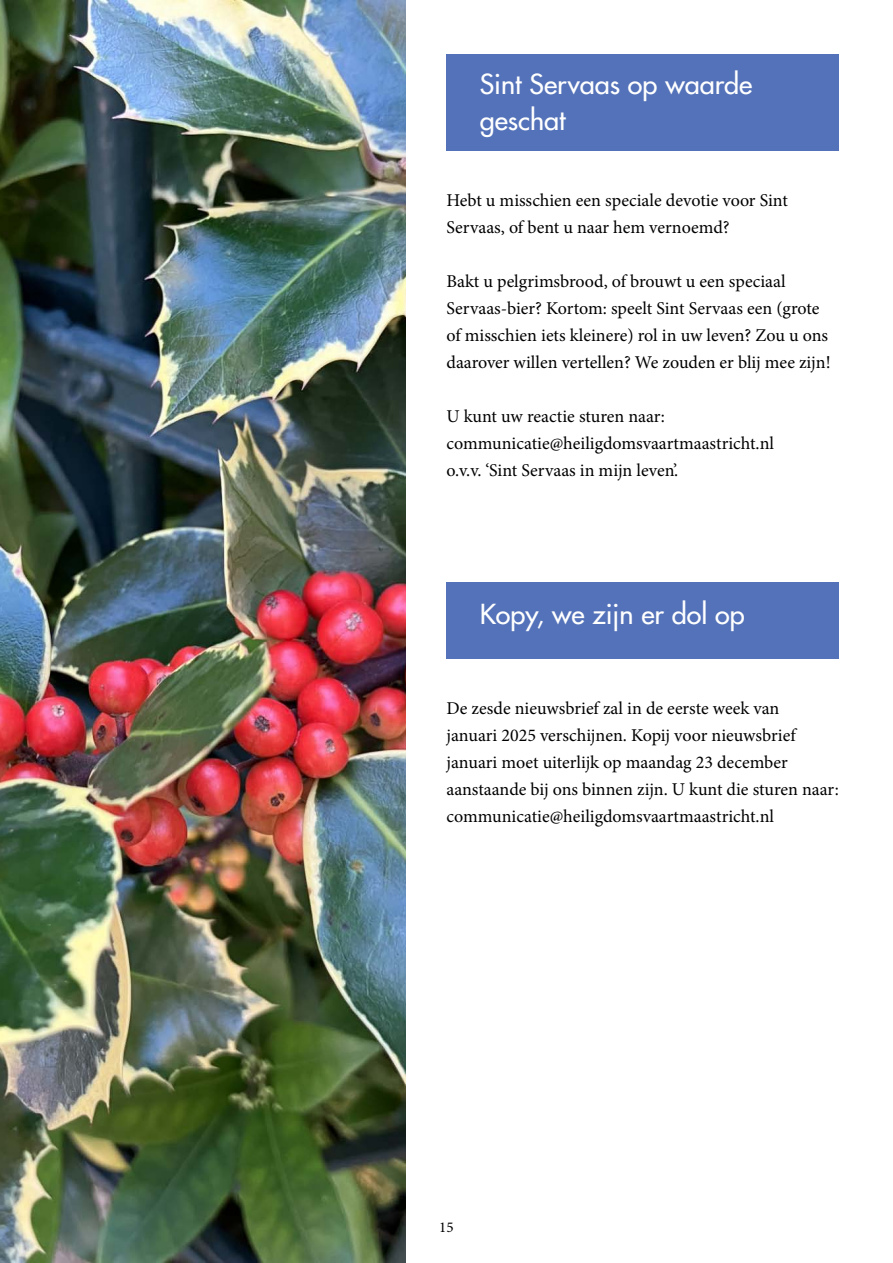
<style>
.page{position:relative;width:893px;height:1263px;background:#fff}
.page>*{position:absolute;margin:0;border:0;box-sizing:border-box;transform-origin:0 0}
.t1{font:500 27px/36px "Futura";color:#fff}
.t2{font:18px/27px "Minion Pro";color:#000}
.t3{font:15px "Minion Pro";color:#000}
</style>
<div class="page">
<div style="left:446px;top:54px;width:393px;height:97px;background:#5472b9"></div>
<div style="left:446px;top:582px;width:393px;height:76px;background:#5472b9"></div>
<img style="left:0;top:1px;width:405px;height:1262px">
<h1 class="t1" style="left:480px;top:66px;width:274px">Sint Servaas op waarde geschat</h1>
<p class="t2" style="left:446px;top:187px;width:343px">Hebt u misschien een speciale devotie voor Sint<br>Servaas, of bent u naar hem vernoemd?</p>
<p class="t2" style="left:446px;top:268px;width:386px">Bakt u pelgrimsbrood, of brouwt u een speciaal Servaas-bier? Kortom: speelt Sint Servaas een (grote of misschien iets kleinere) rol in uw leven? Zou u ons daarover willen vertellen? We zouden er blij mee zijn!</p>
<p class="t2" style="left:446px;top:403px;width:329px">U kunt uw reactie sturen naar: communicatie@heiligdomsvaartmaastricht.nl o.v.v. ‘Sint Servaas in mijn leven’.</p>
<h1 class="t1" style="left:480px;top:596px;width:267px">Kopy, we zijn er dol op</h1>
<p class="t2" style="left:446px;top:695px;width:394px">De zesde nieuwsbrief zal in de eerste week van<br>januari 2025 verschijnen. Kopij voor nieuwsbrief januari moet uiterlijk op maandag 23 december aanstaande bij ons binnen zijn. U kunt die sturen naar: communicatie@heiligdomsvaartmaastricht.nl</p>
<p class="t3" style="left:439px;top:1217px;width:16px">15</p>
</div>
